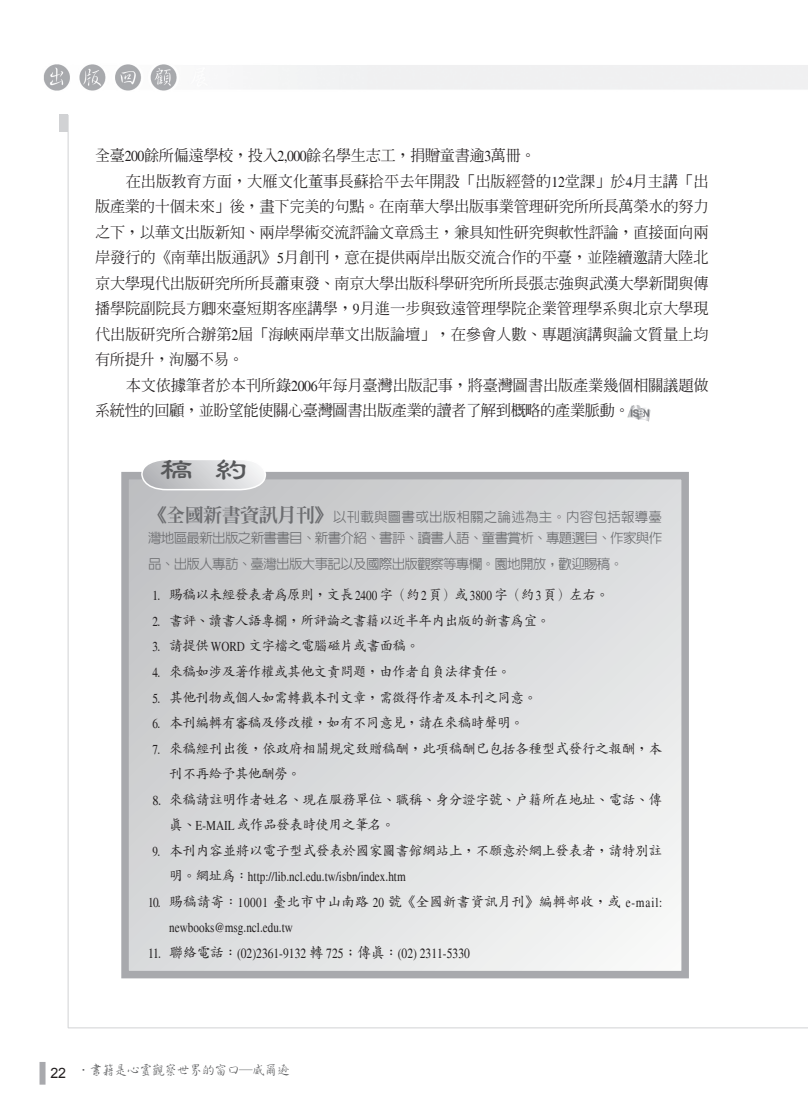
<style>
.page{position:relative;width:808px;height:1106px;background:#fff}
.page>*{position:absolute;margin:0;border:0;box-sizing:border-box;transform-origin:0 0}
.t1{font:700 26.55px "AR Li Shu B5";color:#57585a;scale:1.24 1}
.t2{font:500 15.3px "AR Ming B5";letter-spacing:-.02em;color:#231f20}
.t3{font:14.25px "Times";color:#231f20;scale:.81 1}
.t4{font:500 13.8px/25.5px "AR Kai B5";letter-spacing:-.05em;color:#231f20}
.t5{font:13.8px "Times";color:#231f20;scale:.81 1}
.t6{font:500 13.8px "AR Kai B5";letter-spacing:-.005em;color:#231f20}
.t7{font:500 13.5px/20.9px "AR New Hei B5";letter-spacing:-.05em;color:#6c6d70}
.t8{font:500 13.5px "AR Xing Shu B5";letter-spacing:-.075em;color:#57585a}
.s1{font-family:"Times";font-weight:400}
.s2{font-family:"AR Ming B5";font-weight:800;font-size:18.75px}
.s3{font-family:"AR Kai B5";font-weight:500}
.s4{font-family:"Arial";font-weight:400;font-size:14.25px;color:#231f20}
</style>
<div class="page">
<img style="left:43px;top:64px;width:765px;height:85px">
<div style="left:40px;top:1061px;width:6px;height:23px;background:#a8a9ad"></div>
<hr style="left:68px;top:1027px;width:740px;height:1px;background:#d1d2d4">
<hr style="left:68px;top:115px;width:1px;height:912px;background:#d1d2d4">
<div style="left:60px;top:115px;width:8px;height:17px;background:#d1d2d4"></div>
<img style="left:627px;top:405px;width:23px;height:17px">
<svg style="left:130px;top:481px;width:550px;height:488px;background:#dadbdd"></svg>
<div style="left:121px;top:472px;width:568px;height:506px;border:8px solid #a8a9ad"></div>
<svg style="left:140px;top:460px;width:127px;height:31px"></svg>
<p class="t2" style="left:95px;top:148px;width:442px">全臺<span class="s1">200</span>餘所偏遠學校，投入<span class="s1">2,000</span>餘名學生志工，捐贈童書逾<span class="s1">3</span>萬冊。</p>
<p class="t2" style="left:126px;top:173px;width:584px">在出版教育方面，大雁文化董事長蘇拾平去年開設「出版經營的<span class="s1">12</span>堂課」於<span class="s1">4</span>月主講「出</p>
<p class="t2" style="left:95px;top:199px;width:615px">版產業的十個未來」後，畫下完美的句點。在南華大學出版事業管理研究所所長萬榮水的努力</p>
<p class="t2" style="left:95px;top:224px;width:615px">之下，以華文出版新知、兩岸學術交流評論文章為主，兼具知性研究與軟性評論，直接面向兩</p>
<p class="t2" style="left:95px;top:250px;width:615px">岸發行的《南華出版通訊》<span class="s1">5</span>月創刊，意在提供兩岸出版交流合作的平臺，並陸續邀請大陸北</p>
<p class="t2" style="left:95px;top:275px;width:615px">京大學現代出版研究所所長蕭東發、南京大學出版科學研究所所長張志強與武漢大學新聞與傳</p>
<p class="t2" style="left:95px;top:301px;width:615px">播學院副院長方卿來臺短期客座講學，<span class="s1">9</span>月進一步與致遠管理學院企業管理學系與北京大學現</p>
<p class="t2" style="left:95px;top:326px;width:615px">代出版研究所合辦第<span class="s1">2</span>屆「海峽兩岸華文出版論壇」，在參會人數、專題演講與論文質量上均</p>
<p class="t2" style="left:95px;top:352px;width:150px">有所提升，洵屬不易。</p>
<p class="t2" style="left:126px;top:377px;width:584px">本文依據筆者於本刊所錄<span class="s1">2006</span>年每月臺灣出版記事，將臺灣圖書出版產業幾個相關議題做</p>
<p class="t2" style="left:95px;top:403px;width:536px">系統性的回顧，並盼望能使關心臺灣圖書出版產業的讀者了解到概略的產業脈動。</p>
<h1 class="t1" style="left:160px;top:456px;width:72px">稿 約</h1>
<p class="t7" style="left:148px;top:506px;width:516px"><span class="s2">《全國新書資訊月刊》</span>以刊載與圖書或出版相關之論述為主。內容包括報導臺灣地區最新出版之新書書目、新書介紹、書評、讀書人語、童書賞析、專題選目、作家與作</p>
<p class="t7" style="left:148px;top:553px;width:477px">品、出版人專訪、臺灣出版大事記以及國際出版觀察等專欄。園地開放，歡迎賜稿。</p>
<p class="t4" style="left:152px;top:582px;width:458px"><span class="s1">1.</span> 賜稿以未經發表者為原則，文長<span class="s1">2400</span> 字（約<span class="s1">2</span> 頁）或<span class="s1">3800</span> 字（約<span class="s1">3</span> 頁）左右。</p>
<p class="t4" style="left:152px;top:608px;width:399px"><span class="s1">2.</span> 書評、讀書人語專欄，所評論之書籍以近半年內出版的新書為宜。</p>
<p class="t4" style="left:152px;top:633px;width:269px"><span class="s1">3.</span> 請提供 <span class="s1">WORD</span> 文字檔之電腦磁片或書面稿。</p>
<p class="t4" style="left:152px;top:659px;width:360px"><span class="s1">4.</span> 來稿如涉及著作權或其他文責問題，由作者自負法律責任。</p>
<p class="t4" style="left:152px;top:684px;width:386px"><span class="s1">5.</span> 其他刊物或個人如需轉載本刊文章，需徵得作者及本刊之同意。</p>
<p class="t4" style="left:152px;top:710px;width:373px"><span class="s1">6.</span> 本刊編輯有審稿及修改權，如有不同意見，請在來稿時聲明。</p>
<p class="t4" style="left:169px;top:735px;width:494px;text-indent:-17px"><span class="s1">7.</span> 來稿經刊出後，依政府相關規定致贈稿酬，此項稿酬已包括各種型式發行之報酬，本刊不再給予其他酬勞。</p>
<p class="t4" style="left:169px;top:786px;width:494px;text-indent:-17px"><span class="s1">8.</span> 來稿請註明作者姓名、現在服務單位、職稱、身分證字號、戶籍所在地址、電話、傳真、<span class="s1">E-MAIL</span> 或作品發表時使用之筆名。</p>
<p class="t4" style="left:152px;top:837px;width:511px"><span class="s1">9.</span> 本刊內容並將以電子型式發表於國家圖書館網站上，不願意於網上發表者，請特別註</p>
<p class="t5" style="left:169px;top:868px;width:293px"><span class="s3">明。網址為：</span>http://lib.ncl.edu.tw/isbn/index.htm</p>
<p class="t6" style="left:148px;top:894px;width:516px"><span class="s1">10.</span> 賜稿請寄：<span class="s1">10001</span> 臺北市中山南路 <span class="s1">20</span> 號《全國新書資訊月刊》編輯部收，或 <span class="s1">e-mail:</span></p>
<p class="t5" style="left:169px;top:919px;width:154px">newbooks@msg.ncl.edu.tw</p>
<p class="t3" style="left:148px;top:945px;width:399px">11. <span class="s3">聯絡電話：</span>(02)2361-9132 <span class="s3">轉</span> 725<span class="s3">；傳真：</span>(02) 2311-5330</p>
<p class="t8" style="left:50px;top:1063px;width:241px"><span class="s4">22</span> ．書籍是心靈觀察世界的窗口─威爾遜</p>
</div>
